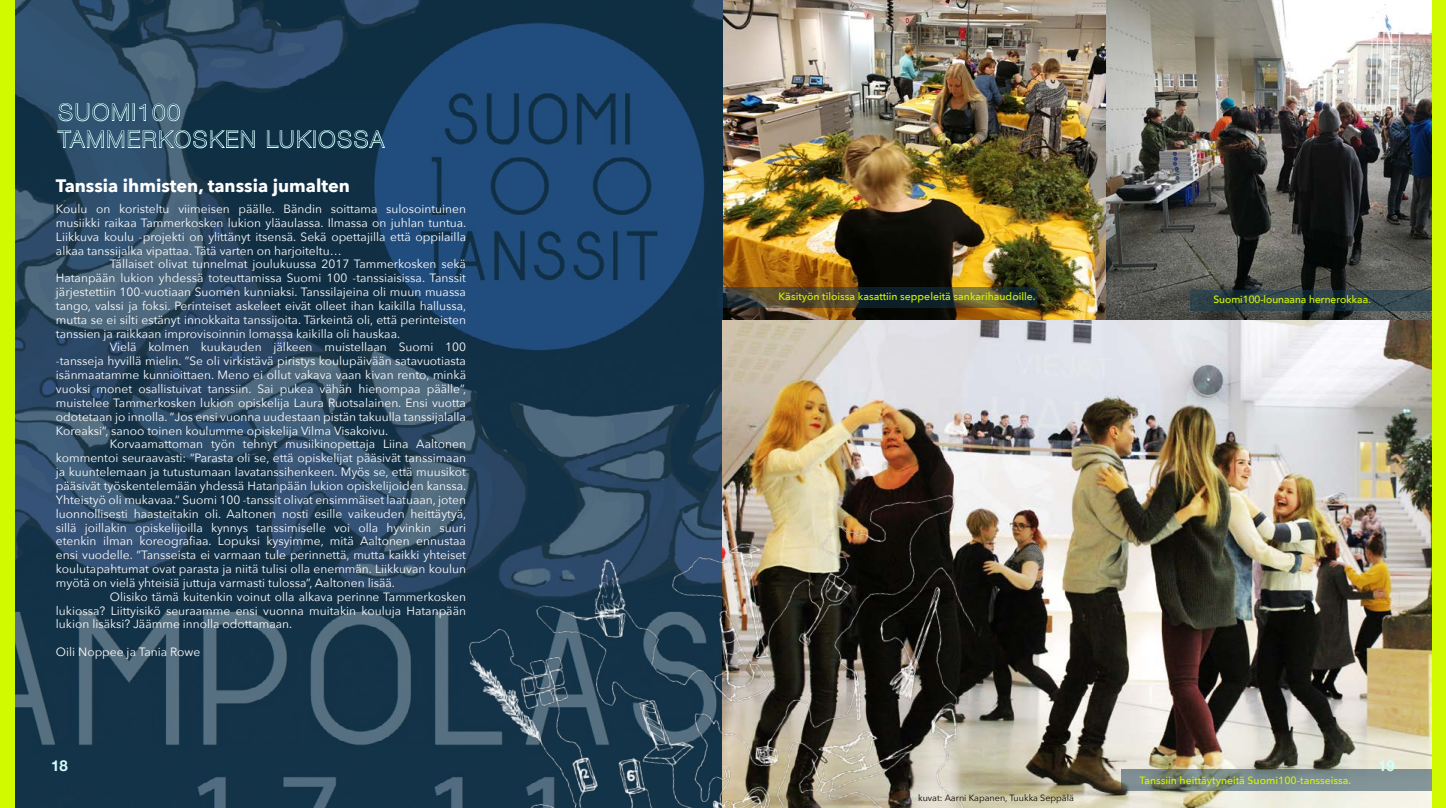
<style>
.page{position:relative;width:1446px;height:808px;background:#fff}
.page>*{position:absolute;margin:0;border:0;box-sizing:border-box;transform-origin:0 0}
.t1{font:100 22.5px/27px "Helvetica Neue";letter-spacing:.1em;color:#14384e}
.t2{font:700 18px "Avenir Next";color:#fff}
.t3{font:700 15px "Helvetica Neue";color:#d3ffff}
.t4{font:12px "Avenir Next";color:#fff}
.t5{font:500 10.5px "Avenir Next";color:#d1fa00}
.t6{font:500 10.5px "Avenir";color:#d1fa00}
.t7{font:9px "Avenir Next";color:#000}
</style>
<div class="page">
<img style="left:14px;top:0;width:708px;height:808px">
<img style="left:723px;top:0;width:383px;height:320px">
<img style="left:1106px;top:0;width:327px;height:320px">
<img style="left:722px;top:320px;width:711px;height:488px">
<svg style="left:718px;top:287px;width:319px;height:20px;background:#3c3e2e"></svg>
<svg style="left:1190px;top:290px;width:243px;height:21px;background:#2e4149"></svg>
<svg style="left:1120px;top:770px;width:313px;height:21px;background:#7a8a88"></svg>
<img style="left:408px;top:474px;width:611px;height:334px">
<div style="left:1433px;top:0;width:13px;height:808px;background:#d1fa00"></div>
<div style="left:0;top:0;width:14px;height:808px;background:#d1fa00"></div>
<svg style="left:57px;top:98px;width:198px;height:56px;background:#486a7e"></svg>
<svg style="left:266px;top:124px;width:120px;height:25px;background:#416575"></svg>
<h1 class="t1" style="left:58px;top:98px;width:327px">SUOMI100<br>TAMMERKOSKEN LUKIOSSA</h1>
<h2 class="t2" style="left:56px;top:170px;width:295px">Tanssia ihmisten, tanssia jumalten</h2>
<p class="t4" style="left:56px;top:199px;width:412px">Koulu on koristeltu viimeisen päälle. Bändin soittama sulosointuinen</p>
<p class="t4" style="left:56px;top:212px;width:412px">musiikki raikaa Tammerkosken lukion yläaulassa. Ilmassa on juhlan tuntua.</p>
<p class="t4" style="left:56px;top:226px;width:412px">Liikkuva koulu -projekti on ylittänyt itsensä. Sekä opettajilla että oppilailla</p>
<p class="t4" style="left:56px;top:240px;width:287px">alkaa tanssijalka vipattaa. Tätä varten on harjoiteltu…</p>
<p class="t4" style="left:110px;top:254px;width:358px">Tällaiset olivat tunnelmat joulukuussa 2017 Tammerkosken sekä</p>
<p class="t4" style="left:56px;top:268px;width:412px">Hatanpään lukion yhdessä toteuttamissa Suomi 100 -tanssiaisissa. Tanssit</p>
<p class="t4" style="left:56px;top:282px;width:412px">järjestettiin 100-vuotiaan Suomen kunniaksi. Tanssilajeina oli muun muassa</p>
<p class="t4" style="left:56px;top:296px;width:412px">tango, valssi ja foksi. Perinteiset askeleet eivät olleet ihan kaikilla hallussa,</p>
<p class="t4" style="left:56px;top:309px;width:412px">mutta se ei silti estänyt innokkaita tanssijoita. Tärkeintä oli, että perinteisten</p>
<p class="t4" style="left:56px;top:323px;width:346px">tanssien ja raikkaan improvisoinnin lomassa kaikilla oli hauskaa.</p>
<p class="t4" style="left:110px;top:337px;width:358px">Vielä kolmen kuukauden jälkeen muistellaan Suomi 100</p>
<p class="t4" style="left:56px;top:351px;width:412px">-tansseja hyvillä mielin. ”Se oli virkistävä piristys koulupäivään satavuotiasta</p>
<p class="t4" style="left:56px;top:365px;width:412px">isänmaatamme kunnioittaen. Meno ei ollut vakava vaan kivan rento, minkä</p>
<p class="t4" style="left:56px;top:379px;width:412px">vuoksi monet osallistuivat tanssiin. Sai pukea vähän hienompaa päälle”,</p>
<p class="t4" style="left:56px;top:392px;width:412px">muistelee Tammerkosken lukion opiskelija Laura Ruotsalainen. Ensi vuotta</p>
<p class="t4" style="left:56px;top:406px;width:411px">odotetaan jo innolla. ”Jos ensi vuonna uudestaan pistän takuulla tanssijalalla</p>
<p class="t4" style="left:56px;top:420px;width:334px">Koreaksi”, sanoo toinen koulumme opiskelija Vilma Visakoivu.</p>
<p class="t4" style="left:110px;top:434px;width:358px">Korvaamattoman työn tehnyt musiikinopettaja Liina Aaltonen</p>
<p class="t4" style="left:56px;top:448px;width:412px">kommentoi seuraavasti: ”Parasta oli se, että opiskelijat pääsivät tanssimaan</p>
<p class="t4" style="left:56px;top:462px;width:412px">ja kuuntelemaan ja tutustumaan lavatanssihenkeen. Myös se, että muusikot</p>
<p class="t4" style="left:56px;top:476px;width:412px">pääsivät työskentelemään yhdessä Hatanpään lukion opiskelijoiden kanssa.</p>
<p class="t4" style="left:56px;top:489px;width:411px">Yhteistyö oli mukavaa.” Suomi 100 -tanssit olivat ensimmäiset laatuaan, joten</p>
<p class="t4" style="left:56px;top:503px;width:412px">luonnollisesti haasteitakin oli. Aaltonen nosti esille vaikeuden heittäytyä,</p>
<p class="t4" style="left:56px;top:517px;width:412px">sillä joillakin opiskelijoilla kynnys tanssimiselle voi olla hyvinkin suuri</p>
<p class="t4" style="left:56px;top:531px;width:412px">etenkin ilman koreografiaa. Lopuksi kysyimme, mitä Aaltonen ennustaa</p>
<p class="t4" style="left:56px;top:545px;width:412px">ensi vuodelle. ”Tansseista ei varmaan tule perinnettä, mutta kaikki yhteiset</p>
<p class="t4" style="left:56px;top:559px;width:412px">koulutapahtumat ovat parasta ja niitä tulisi olla enemmän. Liikkuvan koulun</p>
<p class="t4" style="left:56px;top:573px;width:340px">myötä on vielä yhteisiä juttuja varmasti tulossa”, Aaltonen lisää.</p>
<p class="t4" style="left:110px;top:586px;width:358px">Olisiko tämä kuitenkin voinut olla alkava perinne Tammerkosken</p>
<p class="t4" style="left:56px;top:600px;width:412px">lukiossa? Liittyisikö seuraamme ensi vuonna muitakin kouluja Hatanpään</p>
<p class="t4" style="left:56px;top:614px;width:238px">lukion lisäksi? Jäämme innolla odottamaan.</p>
<p class="t4" style="left:56px;top:642px;width:146px">Oili Noppee ja Tania Rowe</p>
<p class="t5" style="left:778px;top:288px;width:259px">Käsityön tiloissa kasattiin seppeleitä sankarihaudoille.</p>
<p class="t6" style="left:1213px;top:290px;width:159px">Suomi100-lounaana hernerokkaa.</p>
<p class="t3" style="left:51px;top:754px;width:18px">18</p>
<p class="t3" style="left:1378px;top:754px;width:18px">19</p>
<p class="t7" style="left:918px;top:791px;width:157px">kuvat: Aarni Kapanen, Tuukka Seppälä</p>
<p class="t5" style="left:1139px;top:771px;width:213px">Tanssiin heittäytyneitä Suomi100-tansseissa.</p>
</div>
